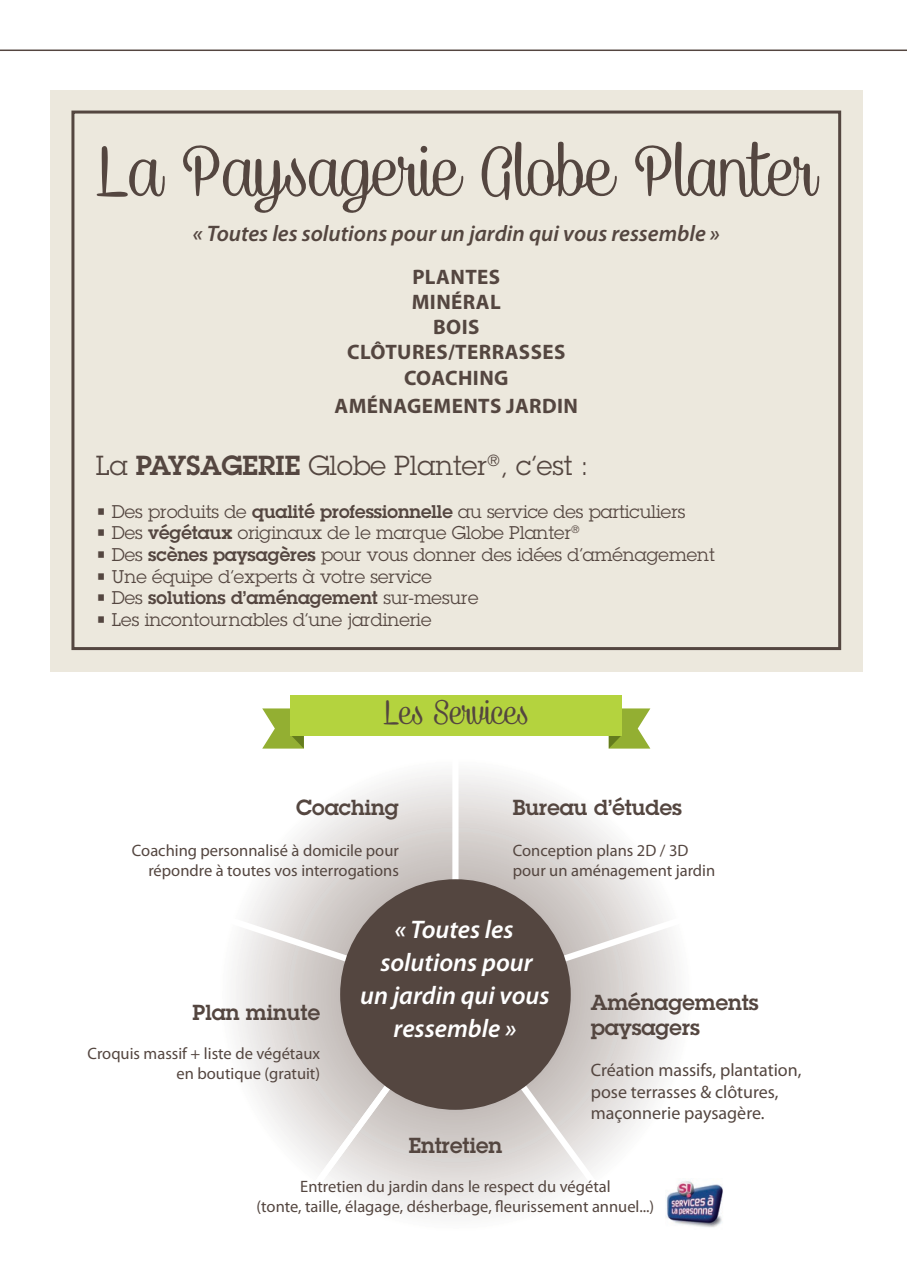
<style>
.page{position:relative;width:907px;height:1280px;background:#fff}
.page>*{position:absolute;margin:0;border:0;box-sizing:border-box;transform-origin:0 0}
.t1{font:81px "Caneletter Script";color:#544640}
.t2{font:39px "Caneletter Script";color:#544640}
.t3{font:27px "Lubalin Graph Std";color:#544640}
.t4{font:italic 600 25.5px/33px "Myriad Pro";color:#fff;text-align:center}
.t5{font:italic 600 22.5px "Myriad Pro";color:#544640}
.t6{font:600 21.3px/25.7px "Lubalin Graph Std";color:#544640}
.t7{font:700 21px "Myriad Pro";letter-spacing:.02em;color:#544640}
.t8{font:18px "Lubalin Graph Std";color:#544640}
.t9{font:18px/21.6px "Myriad Pro";color:#544640}
.t10{font:600 18px "Lubalin Graph Std";color:#544640}
.t11{font:16.5px/19.8px "Myriad Pro";color:#544640;text-align:right}
.s1{font-weight:600}
.s2{font-weight:400}
</style>
<div class="page">
<svg style="left:217px;top:756px;width:476px;height:477px"></svg>
<svg style="left:449px;top:756px;width:240px;height:247px"></svg>
<svg style="left:465px;top:984px;width:140px;height:211px;background:#dad6d4"></svg>
<svg style="left:221px;top:912px;width:244px;height:283px"></svg>
<div style="left:50px;top:90px;width:812px;height:581px;background:#ece8dd"></div>
<div style="left:71px;top:111px;width:770px;height:539px;border:3px solid #544640"></div>
<hr style="left:0;top:50px;width:907px;height:1px;background:#544640">
<svg style="left:609px;top:708px;width:41px;height:41px"></svg>
<svg style="left:262px;top:708px;width:42px;height:41px"></svg>
<div style="left:290px;top:695px;width:332px;height:40px;background:#b4d33e"></div>
<div style="left:340px;top:879px;width:231px;height:231px;background:#544640;border-radius:50%"></div>
<img style="left:665px;top:1181px;width:58px;height:47px">
<p class="t1" style="left:97px;top:131px;width:721px">La Paysagerie Globe Planter</p>
<p class="t5" style="left:193px;top:219px;width:528px">« Toutes les solutions pour un jardin qui vous ressemble »</p>
<p class="t7" style="left:412px;top:263px;width:89px">PLANTES</p>
<p class="t7" style="left:412px;top:288px;width:91px">MINÉRAL</p>
<p class="t7" style="left:433px;top:313px;width:48px">BOIS</p>
<p class="t7" style="left:347px;top:339px;width:220px">CLÔTURES/TERRASSES</p>
<p class="t7" style="left:404px;top:364px;width:106px">COACHING</p>
<p class="t7" style="left:335px;top:393px;width:245px">AMÉNAGEMENTS JARDIN</p>
<p class="t3" style="left:96px;top:448px;width:494px">La <span class="s1">PAYSAGERIE</span> Globe Planter<sup>®</sup>, c’est :</p>
<p class="t8" style="left:96px;top:500px;width:591px">• Des produits de <span class="s1">qualité professionnelle</span> au service des particuliers</p>
<p class="t8" style="left:96px;top:522px;width:485px">• Des <span class="s1">végétaux</span> originaux de le marque Globe Planter<sup>®</sup></p>
<p class="t8" style="left:96px;top:543px;width:620px">• Des <span class="s1">scènes paysagères</span> pour vous donner des idées d’aménagement</p>
<p class="t8" style="left:96px;top:565px;width:338px">• Une équipe d’experts à votre service</p>
<p class="t10" style="left:96px;top:586px;width:384px"><span class="s2">• Des</span> solutions d’aménagement <span class="s2">sur-mesure</span></p>
<p class="t8" style="left:96px;top:608px;width:337px">• Les incontournables d’une jardinerie</p>
<p class="t2" style="left:384px;top:693px;width:147px">Les Services</p>
<p class="t6" style="left:296px;top:795px;width:104px">Coaching</p>
<p class="t11" style="left:132px;top:841px;width:268px">Coaching personnalisé à domicile pour répondre à toutes vos interrogations</p>
<p class="t6" style="left:513px;top:795px;width:170px">Bureau d’études</p>
<p class="t11" style="left:513px;top:841px;width:204px;text-align:left">Conception plans 2D / 3D pour un aménagement jardin</p>
<p class="t6" style="left:193px;top:1000px;width:129px">Plan minute</p>
<p class="t11" style="left:88px;top:1044px;width:234px">Croquis massif + liste de végétaux en boutique (gratuit)</p>
<p class="t4" style="left:360px;top:912px;width:191px">« Toutes les solutions pour<br>un jardin qui vous ressemble »</p>
<p class="t6" style="left:591px;top:989px;width:169px">Aménagements paysagers</p>
<p class="t9" style="left:591px;top:1059px;width:212px">Création massifs, plantation, pose terrasses &amp; clôtures, maçonnerie paysagère.</p>
<p class="t6" style="left:409px;top:1132px;width:95px">Entretien</p>
<p class="t11" style="left:257px;top:1176px;width:399px;text-align:center">Entretien du jardin dans le respect du végétal<br>(tonte, taille, élagage, désherbage, fleurissement annuel...)</p>
</div>
